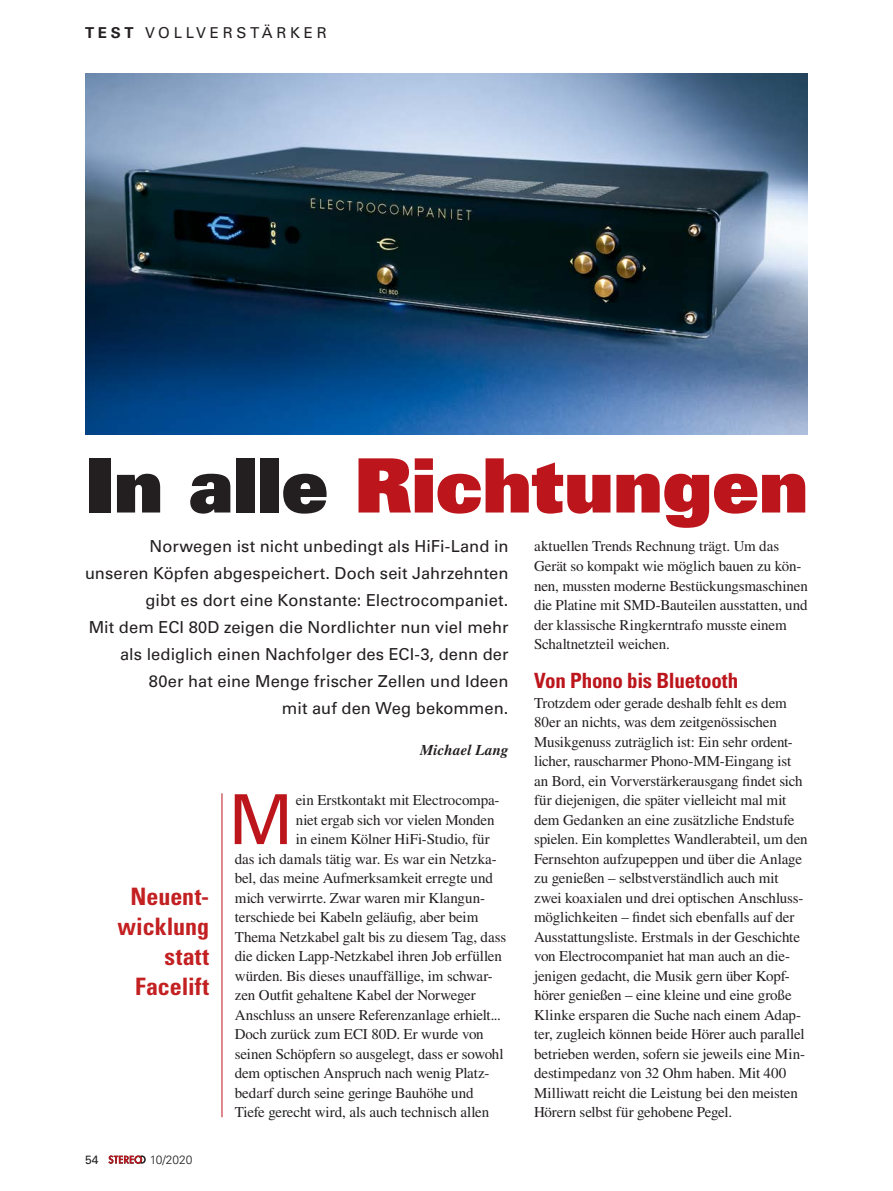
<style>
.page{position:relative;width:893px;height:1191px;background:#fff}
.page>*{position:absolute;margin:0;border:0;box-sizing:border-box;transform-origin:0 0}
.t1{font:75px "Univers LT Std X Black";color:#bc151c}
.t2{font:69px "Univers LT Std";color:#bc151c}
.t3{font:700 condensed 24px/30px "Univers LT Std";color:#c32022;text-align:right}
.t4{font:700 condensed 21px "Univers LT Std";letter-spacing:-.01em;color:#bc151c}
.t5{font:16.5px/27px "Univers LT Std";letter-spacing:.005em;color:#231f20;text-align:right}
.t6{font:15px/19.5px "Times LT Std";letter-spacing:-.01em;color:#231f20}
.t7{font:15px "Univers LT Std";letter-spacing:.25em;color:#231f20}
.t8{font:italic 700 15px "Times LT Std";letter-spacing:.01em;color:#231f20}
.t9{font:300 12px "Univers LT Std";color:#231f20}
.t10{font:12px "Univers LT Std";color:#231f20}
.s1{font-weight:700}
.s2{color:#231f20}
</style>
<div class="page">
<img style="left:85px;top:74px;width:723px;height:360px">
<svg style="left:108px;top:1155px;width:38px;height:8px"></svg>
<hr style="left:222px;top:793px;width:1px;height:324px;background:#bc151c">
<p class="t7" style="left:85px;top:24px;width:243px"><span class="s1">TEST</span> VOLLVERSTÄRKER</p>
<h1 class="t1" style="left:85px;top:436px;width:724px"><span class="s2">In alle</span> Richtungen</h1>
<p class="t5" style="left:85px;top:533px;width:425px">Norwegen ist nicht unbedingt als HiFi-Land in unseren Köpfen abgespeichert. Doch seit Jahrzehnten gibt es dort eine Konstante: Electrocompaniet.<br>Mit dem ECI 80D zeigen die Nordlichter nun viel mehr als lediglich einen Nachfolger des ECI-3, denn der 80er hat eine Menge frischer Zellen und Ideen<br>mit auf den Weg bekommen.</p>
<p class="t8" style="left:420px;top:741px;width:90px">Michael Lang</p>
<h3 class="t3" style="left:118px;top:881px;width:93px">Neuent&shy;wicklung statt<br>Facelift</h3>
<p class="t10" style="left:85px;top:1152px;width:15px">54</p>
<p class="t9" style="left:150px;top:1152px;width:44px">10/2020</p>
<h2 class="t2" style="left:228px;top:778px;width:67px">M</h2>
<p class="t6" style="left:296px;top:790px;width:205px">ein Erstkontakt mit Electrocompa-</p>
<p class="t6" style="left:296px;top:809px;width:200px">niet ergab sich vor vielen Monden</p>
<p class="t6" style="left:296px;top:829px;width:196px">in einem Kölner HiFi-Studio, für</p>
<p class="t6" style="left:235px;top:848px;width:263px">das ich damals tätig war. Es war ein Netzka-</p>
<p class="t6" style="left:235px;top:868px;width:260px">bel, das meine Aufmerksamkeit erregte und</p>
<p class="t6" style="left:235px;top:887px;width:252px">mich verwirrte. Zwar waren mir Klangun-</p>
<p class="t6" style="left:235px;top:907px;width:245px">terschiede bei Kabeln geläufig, aber beim</p>
<p class="t6" style="left:235px;top:926px;width:273px">Thema Netzkabel galt bis zu diesem Tag, dass</p>
<p class="t6" style="left:235px;top:946px;width:269px">die dicken Lapp-Netzkabel ihren Job erfüllen</p>
<p class="t6" style="left:235px;top:965px;width:259px">würden. Bis dieses unauffällige, im schwar-</p>
<p class="t6" style="left:235px;top:985px;width:242px">zen Outfit gehaltene Kabel der Norweger</p>
<p class="t6" style="left:235px;top:1004px;width:268px">Anschluss an unsere Referenzanlage erhielt...</p>
<p class="t6" style="left:235px;top:1024px;width:251px">Doch zurück zum ECI 80D. Er wurde von</p>
<p class="t6" style="left:235px;top:1043px;width:271px">seinen Schöpfern so ausgelegt, dass er sowohl</p>
<p class="t6" style="left:235px;top:1063px;width:256px">dem optischen Anspruch nach wenig Platz-</p>
<p class="t6" style="left:235px;top:1082px;width:240px">bedarf durch seine geringe Bauhöhe und</p>
<p class="t6" style="left:235px;top:1102px;width:256px">Tiefe gerecht wird, als auch technisch allen</p>
<p class="t6" style="left:534px;top:536px;width:275px">aktuellen Trends Rechnung trägt. Um das Gerät so kompakt wie möglich bauen zu kön&shy;nen, mussten moderne Bestückungsmaschinen die Platine mit SMD-Bauteilen ausstatten, und der klassische Ringkerntrafo musste einem Schaltnetzteil weichen.</p>
<h3 class="t4" style="left:534px;top:667px;width:206px">Von Phono bis Bluetooth</h3>
<p class="t6" style="left:534px;top:692px;width:275px">Trotzdem oder gerade deshalb fehlt es dem 80er an nichts, was dem zeitgenössischen Musikgenuss zuträglich ist: Ein sehr ordent&shy;licher, rauscharmer Phono-MM-Eingang ist an Bord, ein Vorverstärkerausgang findet sich für diejenigen, die später vielleicht mal mit dem Gedanken an eine zusätzliche Endstufe spielen. Ein komplettes Wandlerabteil, um den Fernsehton aufzupeppen und über die Anlage zu genießen – selbstverständlich auch mit zwei koaxialen und drei optischen Anschluss&shy;möglichkeiten – findet sich ebenfalls auf der Ausstattungsliste. Erstmals in der Geschichte von Electrocompaniet hat man auch an die&shy;jenigen gedacht, die Musik gern über Kopf&shy;hörer genießen – eine kleine und eine große Klinke ersparen die Suche nach einem Adap&shy;ter, zugleich können beide Hörer auch parallel betrieben werden, sofern sie jeweils eine Min&shy;destimpedanz von 32 Ohm haben. Mit 400<br>Milliwatt reicht die Leistung bei den meisten Hörern selbst für gehobene Pegel.</p>
</div>
